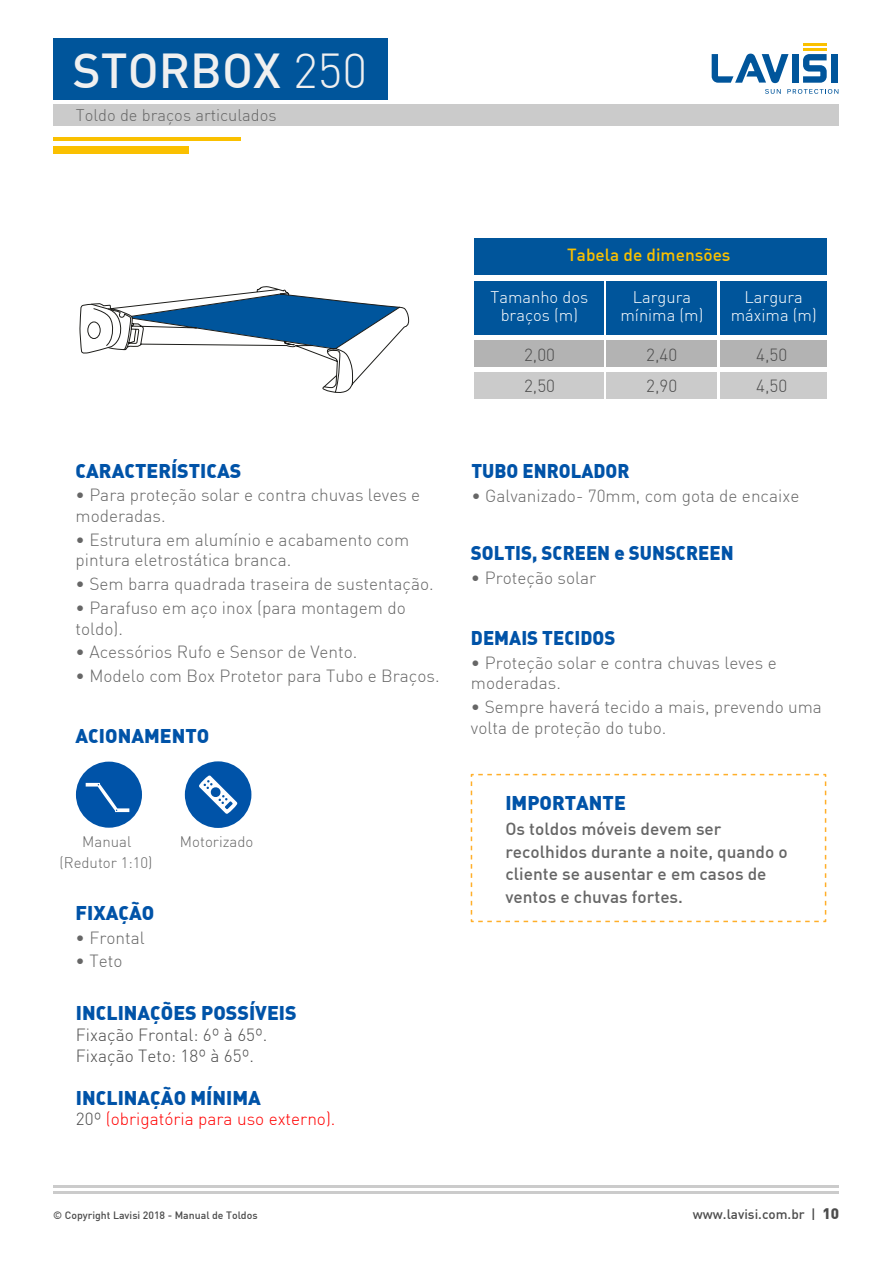
<style>
.page{position:relative;width:893px;height:1263px;background:#fff}
.page>*{position:absolute;margin:0;border:0;box-sizing:border-box;transform-origin:0 0}
.t1{font:500 48px "DIN Alternate";color:#f0f0f0}
.t2{font:900 19.5px "DIN Alternate";color:#0053a8}
.t3{font:900 19.5px "DIN Alternate";color:#0053a8;scale:.95 1}
.t4{font:300 17.25px/20.7px "DIN";color:#666}
.t5{font:500 17.25px/22.5px "DIN";color:#666}
.t6{font:300 17.25px/31.5px "DIN";color:#4c4c4c}
.t7{font:300 17.25px "DIN";color:#f00}
.t8{font:500 17.25px "DIN Alternate";color:#fac000}
.t9{font:300 16.5px/18px "DIN";color:#fff;text-align:center}
.t10{font:300 16.5px "DIN";color:#666}
.t11{font:300 15px "DIN";color:#666}
.t12{font:500 13.5px "DIN";color:#4c4c4c}
.t13{font:500 10.5px "DIN";color:#4c4c4c}
.s1{font-family:"DIN";font-weight:300}
.s2{color:#4c4c4c}
.s3{font-weight:900;font-size:15px}
</style>
<div class="page">
<div style="left:474px;top:281px;width:130px;height:53px;background:#00559b"></div>
<div style="left:607px;top:281px;width:110px;height:53px;background:#00559b"></div>
<div style="left:792px;top:54px;width:7px;height:29px;background:#00559b"></div>
<svg style="left:803px;top:54px;width:24px;height:29px"></svg>
<div style="left:831px;top:54px;width:6px;height:29px;background:#00559b"></div>
<svg style="left:712px;top:54px;width:76px;height:29px"></svg>
<hr style="left:803px;top:48px;width:23px;height:2px;background:#fac000">
<hr style="left:803px;top:44px;width:23px;height:2px;background:#fac000">
<svg style="left:765px;top:89px;width:16px;height:5px"></svg>
<svg style="left:787px;top:89px;width:51px;height:5px"></svg>
<hr style="left:53px;top:1191px;width:786px;height:3px;background:#cbcbcb">
<hr style="left:53px;top:1185px;width:786px;height:3px;background:#cbcbcb">
<div style="left:720px;top:281px;width:107px;height:53px;background:#00559b"></div>
<div style="left:474px;top:341px;width:130px;height:26px;background:#b3b3b3"></div>
<div style="left:607px;top:341px;width:110px;height:26px;background:#b3b3b3"></div>
<div style="left:720px;top:341px;width:107px;height:26px;background:#b3b3b3"></div>
<div style="left:474px;top:372px;width:130px;height:27px;background:#cbcbcb"></div>
<div style="left:607px;top:372px;width:110px;height:27px;background:#cbcbcb"></div>
<div style="left:720px;top:372px;width:107px;height:27px;background:#cbcbcb"></div>
<div style="left:53px;top:39px;width:335px;height:61px;background:#00559b"></div>
<div style="left:53px;top:104px;width:785px;height:22px;background:#cbcbcb"></div>
<hr style="left:53px;top:137px;width:187px;height:3px;background:#fac000">
<div style="left:53px;top:146px;width:136px;height:7px;background:#fac000"></div>
<div style="left:76px;top:762px;width:66px;height:66px;background:#0053a8;border-radius:50%"></div>
<div style="left:185px;top:761px;width:66px;height:67px;background:#0053a8;border-radius:50%"></div>
<div style="left:474px;top:238px;width:353px;height:37px;background:#00559b"></div>
<svg style="left:470px;top:773px;width:357px;height:150px"></svg>
<svg style="left:79px;top:286px;width:330px;height:107px"></svg>
<svg style="left:86px;top:783px;width:43px;height:29px"></svg>
<svg style="left:199px;top:775px;width:38px;height:39px"></svg>
<h1 class="t1" style="left:73px;top:40px;width:296px">STORBOX <span class="s1">250</span></h1>
<p class="t10" style="left:76px;top:105px;width:202px">Toldo de braços articulados</p>
<p class="t2" style="left:76px;top:457px;width:167px">CARACTERÍSTICAS</p>
<p class="t4" style="left:76px;top:484px;width:346px">• Para proteção solar e contra chuvas leves e moderadas.</p>
<p class="t4" style="left:76px;top:529px;width:335px">• Estrutura em alumínio e acabamento com pintura eletrostática branca.</p>
<p class="t4" style="left:76px;top:573px;width:360px">• Sem barra quadrada traseira de sustentação.</p>
<p class="t4" style="left:76px;top:597px;width:332px">• Parafuso em aço inox (para montagem do toldo).</p>
<p class="t4" style="left:76px;top:641px;width:283px">• Acessórios Rufo e Sensor de Vento.</p>
<p class="t4" style="left:76px;top:665px;width:366px">• Modelo com Box Protetor para Tubo e Braços.</p>
<p class="t2" style="left:76px;top:723px;width:135px">ACIONAMENTO</p>
<p class="t11" style="left:82px;top:832px;width:51px">Manual</p>
<p class="t11" style="left:180px;top:832px;width:75px">Motorizado</p>
<p class="t11" style="left:60px;top:854px;width:94px">(Redutor 1:10)</p>
<p class="t2" style="left:76px;top:900px;width:80px">FIXAÇÃO</p>
<p class="t4" style="left:76px;top:927px;width:71px">• Frontal</p>
<p class="t4" style="left:76px;top:950px;width:48px">• Teto</p>
<p class="t2" style="left:76px;top:1000px;width:222px">INCLINAÇÕES POSSÍVEIS</p>
<p class="t6" style="left:76px;top:1024px;width:193px;line-height:20.7px">Fixação Frontal: 6º à 65º.<br>Fixação Teto: 18º à 65º.</p>
<p class="t2" style="left:76px;top:1084px;width:186px">INCLINAÇÃO MÍNIMA</p>
<p class="t7" style="left:76px;top:1108px;width:261px"><span class="s2">20º</span> (obrigatória para uso externo).</p>
<p class="t8" style="left:567px;top:244px;width:165px">Tabela de dimensões</p>
<p class="t9" style="left:490px;top:287px;width:99px">Tamanho dos braços (m)</p>
<p class="t9" style="left:620px;top:287px;width:84px">Largura mínima (m)</p>
<p class="t9" style="left:731px;top:287px;width:87px">Largura máxima (m)</p>
<p class="t6" style="left:524px;top:338px;width:33px">2,00<br>2,50</p>
<p class="t6" style="left:646px;top:338px;width:33px">2,40<br>2,90</p>
<p class="t6" style="left:756px;top:338px;width:33px">4,50<br>4,50</p>
<p class="t3" style="left:471px;top:458px;width:168px">TUBO ENROLADOR</p>
<p class="t4" style="left:471px;top:485px;width:329px">• Galvanizado- 70mm, com gota de encaixe</p>
<p class="t3" style="left:471px;top:540px;width:278px">SOLTIS, SCREEN e SUNSCREEN</p>
<p class="t4" style="left:471px;top:567px;width:127px">• Proteção solar</p>
<p class="t3" style="left:471px;top:625px;width:153px">DEMAIS TECIDOS</p>
<p class="t4" style="left:471px;top:652px;width:307px">• Proteção solar e contra chuvas leves e moderadas.</p>
<p class="t4" style="left:471px;top:696px;width:352px">• Sempre haverá tecido a mais, prevendo uma volta de proteção do tubo.</p>
<p class="t2" style="left:505px;top:789px;width:122px">IMPORTANTE</p>
<p class="t5" style="left:505px;top:817px;width:284px">Os toldos móveis devem ser recolhidos durante a noite, quando o cliente se ausentar e em casos de ventos e chuvas fortes.</p>
<p class="t13" style="left:53px;top:1208px;width:206px">© Copyright Lavisi 2018 - Manual de Toldos</p>
<p class="t12" style="left:693px;top:1205px;width:148px">www.lavisi.com.br | <span class="s3">10</span></p>
</div>
